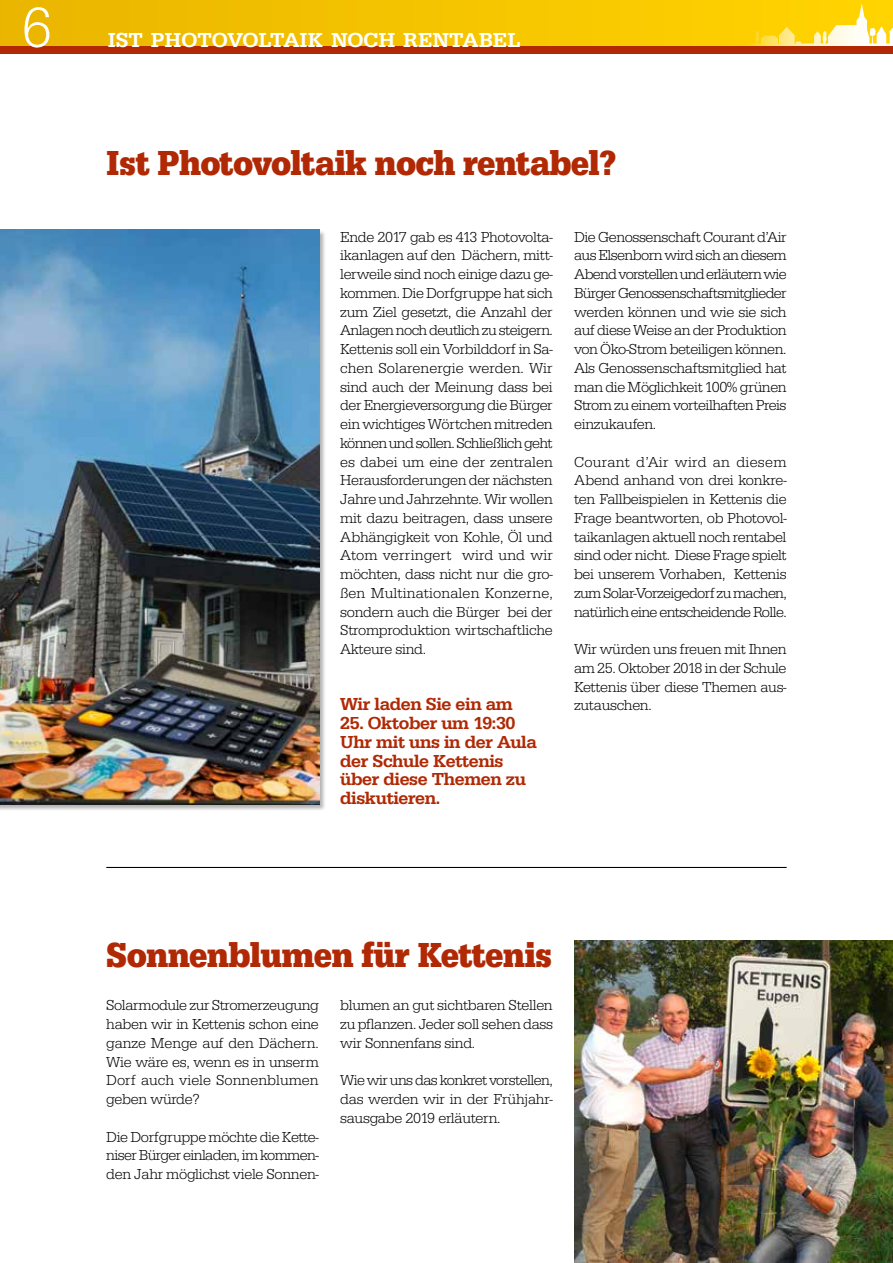
<style>
.page{position:relative;width:893px;height:1263px;background:#fff}
.page>*{position:absolute;margin:0;border:0;box-sizing:border-box;transform-origin:0 0}
.t1{font:58.5px "URW Egyptienne T Ligh";color:#fff}
.t2{font:36px "URW Egyptienne T Bold Narr";letter-spacing:-.02em;color:#b02904}
.t3{font:500 21px "URW Egyptienne T";color:#fff}
.t4{font:500 18px/18.8px "URW Egyptienne T";letter-spacing:-.02em;color:#b02904}
.t5{font:15px/18.8px "URW Egyptienne T Ligh";letter-spacing:-.02em;color:#000;text-align:justify}
</style>
<div class="page">
<img style="left:574px;top:940px;width:318px;height:323px">
<hr style="left:892px;top:0;width:1px;height:954px;background:#b02904">
<hr style="left:892px;top:954px;width:1px;height:309px;background:#e9b500">
<div style="left:0;top:0;width:893px;height:47px;background:#f3c200"></div>
<svg style="left:746px;top:3px;width:147px;height:44px"></svg>
<div style="left:0;top:47px;width:893px;height:7px;background:#b02904"></div>
<div style="left:0;top:230px;width:326px;height:581px;background:#000;opacity:.3"></div>
<img style="left:0;top:230px;width:319px;height:574px">
<hr style="left:106px;top:867px;width:681px;height:1px;background:#000">
<h1 class="t1" style="left:21px;top:-6px;width:33px">6</h1>
<h3 class="t3" style="left:108px;top:27px;width:414px">IST PHOTOVOLTAIK NOCH RENTABEL</h3>
<h2 class="t2" style="left:106px;top:142px;width:512px">Ist Photovoltaik noch rentabel?</h2>
<p class="t5" style="left:340px;top:227px;width:214px">Ende 2017 gab es 413 Photovolta&shy;ikanlagen auf den Dächern, mitt&shy;lerweile sind noch einige dazu ge&shy;kommen. Die Dorfgruppe hat sich zum Ziel gesetzt, die Anzahl der Anlagen noch deutlich zu steigern.<br>Kettenis soll ein Vorbilddorf in Sa&shy;chen Solarenergie werden. Wir sind auch der Meinung dass bei der Energieversorgung die Bürger ein wichtiges Wörtchen mitreden können und sollen. Schließlich geht es dabei um eine der zentralen Herausforderungen der nächsten Jahre und Jahrzehnte. Wir wollen mit dazu beitragen, dass unsere Abhängigkeit von Kohle, Öl und Atom verringert wird und wir möchten, dass nicht nur die gro&shy;ßen Multinationalen Konzerne, sondern auch die Bürger bei der Stromproduktion wirtschaftliche Akteure sind.</p>
<p class="t4" style="left:340px;top:695px;width:174px">Wir laden Sie ein am</p>
<p class="t4" style="left:340px;top:714px;width:198px">25. Oktober um 19:30<br>Uhr mit uns in der Aula der Schule Kettenis über diese Themen zu diskutieren.</p>
<p class="t5" style="left:574px;top:227px;width:214px">Die Genossenschaft Courant d’Air aus Elsenborn wird sich an diesem Abend vorstellen und erläutern wie Bürger Genossenschaftsmitglieder werden können und wie sie sich auf diese Weise an der Produktion von Öko-Strom beteiligen können.<br>Als Genossenschaftsmitglied hat man die Möglichkeit 100% grünen Strom zu einem vorteilhaften Preis einzukaufen.</p>
<p class="t5" style="left:574px;top:452px;width:214px">Courant d’Air wird an diesem Abend anhand von drei konkre&shy;ten Fallbeispielen in Kettenis die Frage beantworten, ob Photovol&shy;taikanlagen aktuell noch rentabel sind oder nicht. Diese Frage spielt bei unserem Vorhaben, Kettenis zum Solar-Vorzeigedorf zu machen, natürlich eine entscheidende Rolle.</p>
<p class="t5" style="left:574px;top:640px;width:214px">Wir würden uns freuen mit Ihnen am 25. Oktober 2018 in der Schule Kettenis über diese Themen aus&shy;zutauschen.</p>
<h2 class="t2" style="left:106px;top:933px;width:447px">Sonnenblumen für Kettenis</h2>
<p class="t5" style="left:106px;top:996px;width:214px">Solarmodule zur Stromerzeugung haben wir in Kettenis schon eine ganze Menge auf den Dächern.<br>Wie wäre es, wenn es in unserm Dorf auch viele Sonnenblumen geben würde?</p>
<p class="t5" style="left:106px;top:1127px;width:214px">Die Dorfgruppe möchte die Kette&shy;niser Bürger einladen, im kommen&shy;den Jahr möglichst viele Sonnen-</p>
<p class="t5" style="left:340px;top:996px;width:214px">blumen an gut sichtbaren Stellen zu pflanzen. Jeder soll sehen dass wir Sonnenfans sind.</p>
<p class="t5" style="left:340px;top:1071px;width:214px">Wie wir uns das konkret vorstellen, das werden wir in der Frühjahr&shy;sausgabe 2019 erläutern.</p>
</div>
